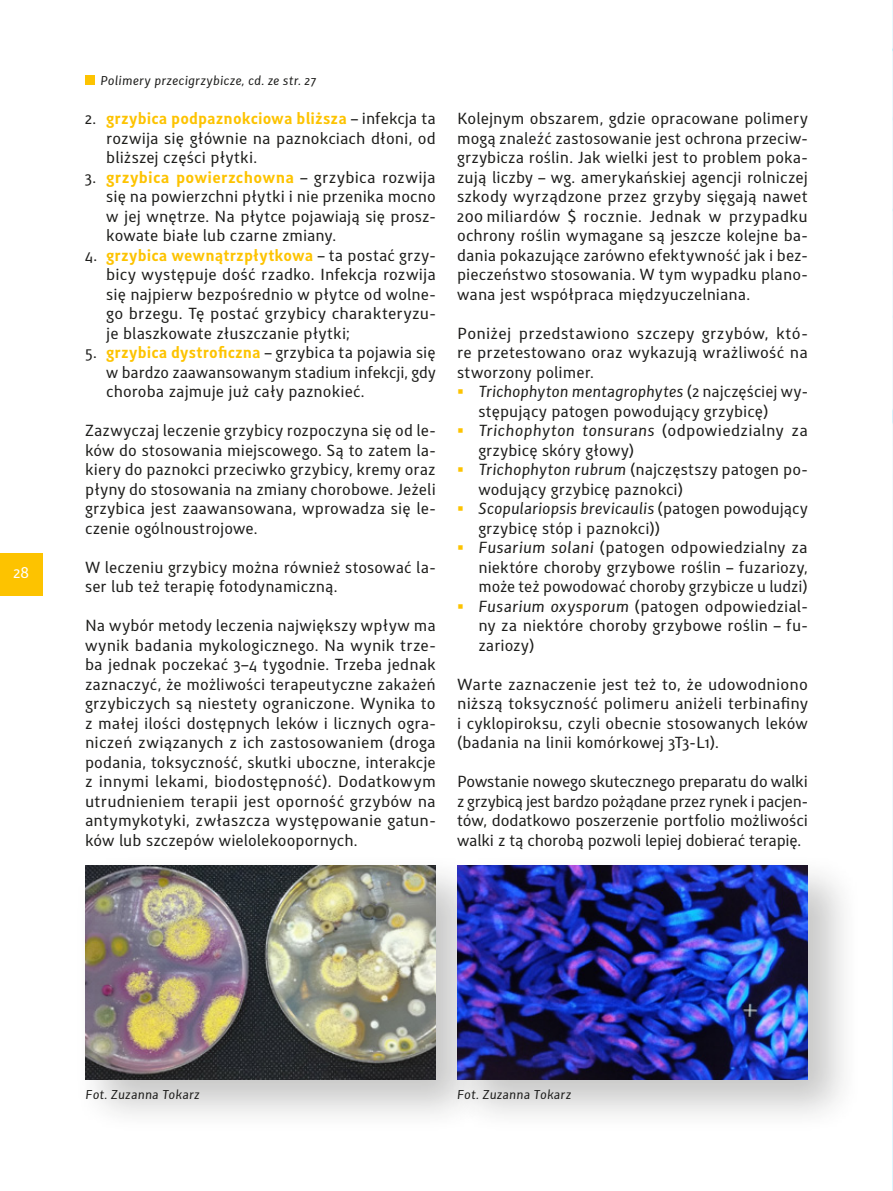
<style>
.page{position:relative;width:893px;height:1191px;background:#fff}
.page>*{position:absolute;margin:0;border:0;box-sizing:border-box;transform-origin:0 0}
.txt{font:15px/19.5px "Nessus";letter-spacing:.005em;color:#1d1d1b;text-align:justify}
.t1{font:15px "Nessus";color:#fff}
.t2{font:italic 12px "Nessus";letter-spacing:.015em;color:#1d1d1b}
.s1{font-weight:700;color:#fdc300}
.s2{font-style:italic}
</style>
<div class="page">
<img style="left:892px;top:0;width:1px;height:1191px">
<div style="left:72px;top:853px;width:418px;height:281px;background:#1d1d1b;opacity:.25"></div>
<img style="left:85px;top:865px;width:351px;height:215px">
<div style="left:445px;top:853px;width:417px;height:281px;background:#1d1d1b;opacity:.25"></div>
<img style="left:457px;top:865px;width:351px;height:215px">
<div style="left:85px;top:76px;width:9px;height:9px;background:#fdc300"></div>
<div style="left:0;top:553px;width:43px;height:43px;background:#fdc300"></div>
<p class="t1" style="left:14px;top:563px;width:17px">28</p>
<p class="t2" style="left:100px;top:73px;width:217px">Polimery przecigrzybicze, cd. ze str. 27</p>
<p class="txt" style="left:106px;top:109px;width:331px;text-indent:-21px">2. <span class="s1">grzybica podpaznokciowa bliższa</span> – infekcja ta rozwija się głównie na paznokciach dłoni, od bliższej części płytki.</p>
<p class="txt" style="left:106px;top:167px;width:331px;text-indent:-21px">3. <span class="s1">grzybica powierzchowna</span> – grzybica rozwija się na powierzchni płytki i nie przenika mocno w jej wnętrze. Na płytce pojawiają się prosz&shy;kowate białe lub czarne zmiany.</p>
<p class="txt" style="left:106px;top:245px;width:331px;text-indent:-21px">4. <span class="s1">grzybica wewnątrzpłytkowa</span> – ta postać grzy&shy;bicy występuje dość rzadko. Infekcja rozwija się najpierw bezpośrednio w płytce od wolne&shy;go brzegu. Tę postać grzybicy charakteryzu&shy;je blaszkowate złuszczanie płytki;</p>
<p class="txt" style="left:106px;top:343px;width:331px;text-indent:-21px">5. <span class="s1">grzybica dystroficzna</span> – grzybica ta pojawia się w bardzo zaawansowanym stadium infekcji, gdy choroba zajmuje już cały paznokieć.</p>
<p class="txt" style="left:85px;top:421px;width:352px">Zazwyczaj leczenie grzybicy rozpoczyna się od le&shy;ków do stosowania miejscowego. Są to zatem la&shy;kiery do paznokci przeciwko grzybicy, kremy oraz płyny do stosowania na zmiany chorobowe. Jeżeli grzybica jest zaawansowana, wprowadza się le&shy;czenie ogólnoustrojowe.</p>
<p class="txt" style="left:85px;top:557px;width:352px">W leczeniu grzybicy można również stosować la&shy;ser lub też terapię fotodynamiczną.</p>
<p class="txt" style="left:85px;top:616px;width:352px">Na wybór metody leczenia największy wpływ ma wynik badania mykologicznego. Na wynik trze&shy;ba jednak poczekać 3–4 tygodnie. Trzeba jednak zaznaczyć, że możliwości terapeutyczne zakażeń grzybiczych są niestety ograniczone. Wynika to z małej ilości dostępnych leków i licznych ogra&shy;niczeń związanych z ich zastosowaniem (droga podania, toksyczność, skutki uboczne, interakcje z innymi lekami, biodostępność). Dodatkowym utrudnieniem terapii jest oporność grzybów na antymykotyki, zwłaszcza występowanie gatun&shy;ków lub szczepów wielolekoopornych.</p>
<p class="txt" style="left:457px;top:109px;width:352px">Kolejnym obszarem, gdzie opracowane polimery mogą znaleźć zastosowanie jest ochrona przeciw&shy;grzybicza roślin. Jak wielki jest to problem poka&shy;zują liczby – wg. amerykańskiej agencji rolniczej szkody wyrządzone przez grzyby sięgają nawet 200 miliardów $ rocznie. Jednak w przypadku ochrony roślin wymagane są jeszcze kolejne ba&shy;dania pokazujące zarówno efektywność jak i bez&shy;pieczeństwo stosowania. W tym wypadku plano&shy;wana jest współpraca międzyuczelniana.</p>
<p class="txt" style="left:457px;top:323px;width:352px">Poniżej przedstawiono szczepy grzybów, któ&shy;re przetestowano oraz wykazują wrażliwość na stworzony polimer.</p>
<p class="txt" style="left:478px;top:382px;width:331px"><span class="s2">Trichophyton mentagrophytes</span> (2 najczęściej wy&shy;stępujący patogen powodujący grzybicę)</p>
<p class="txt" style="left:478px;top:421px;width:331px"><span class="s2">Trichophyton tonsurans</span> (odpowiedzialny za grzybicę skóry głowy)</p>
<p class="txt" style="left:478px;top:460px;width:331px"><span class="s2">Trichophyton rubrum</span> (najczęstszy patogen po&shy;wodujący grzybicę paznokci)</p>
<p class="txt" style="left:478px;top:499px;width:331px"><span class="s2">Scopulariopsis brevicaulis</span> (patogen powodujący grzybicę stóp i paznokci))</p>
<p class="txt" style="left:478px;top:538px;width:331px"><span class="s2">Fusarium solani</span> (patogen odpowiedzialny za niektóre choroby grzybowe roślin – fuzariozy, może też powodować choroby grzybicze u ludzi)</p>
<p class="txt" style="left:478px;top:596px;width:331px"><span class="s2">Fusarium oxysporum</span> (patogen odpowiedzial&shy;ny za niektóre choroby grzybowe roślin – fu&shy;zariozy)</p>
<p class="txt" style="left:457px;top:674px;width:352px">Warte zaznaczenie jest też to, że udowodniono niższą toksyczność polimeru aniżeli terbinafiny i cyklopiroksu, czyli obecnie stosowanych leków (badania na linii komórkowej 3T3-L1).</p>
<p class="txt" style="left:457px;top:772px;width:352px">Powstanie nowego skutecznego preparatu do walki z grzybicą jest bardzo pożądane przez rynek i pacjen&shy;tów, dodatkowo poszerzenie portfolio możliwości walki z tą chorobą pozwoli lepiej dobierać terapię.</p>
<p class="t2" style="left:86px;top:1087px;width:116px">Fot. Zuzanna Tokarz</p>
<p class="t2" style="left:457px;top:1087px;width:116px">Fot. Zuzanna Tokarz</p>
</div>
